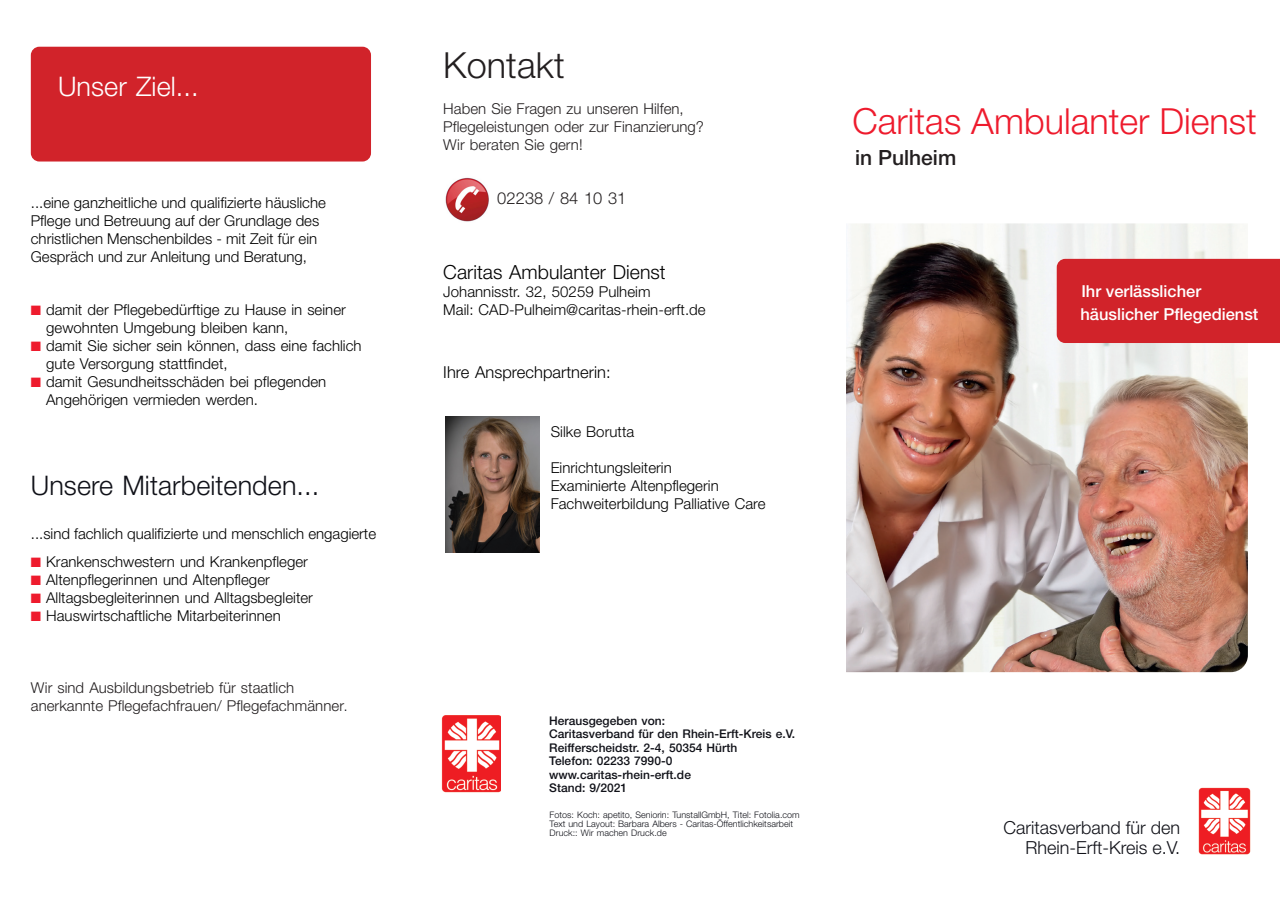
<style>
.page{position:relative;width:1280px;height:910px;background:#fff}
.page>*{position:absolute;margin:0;border:0;box-sizing:border-box;transform-origin:0 0}
.t1{font:300 36px "Helvetica Neue";color:#ee1b2d}
.t2{font:300 36px "Helvetica Neue";letter-spacing:.005em;color:#231f20}
.t3{font:300 27px "Helvetica Neue";letter-spacing:.005em;color:#101118}
.t4{font:300 27px "Helvetica Neue";letter-spacing:.005em;color:#fff}
.t5{font:500 21px "Helvetica Neue";color:#231f20}
.t6{font:300 19.5px "Helvetica Neue";letter-spacing:.005em;color:#000}
.t7{font:300 18px/19.5px "Helvetica Neue";color:#101118;text-align:right}
.t8{font:500 16.5px/22.5px "Helvetica Neue";color:#fff}
.t9{font:300 16.5px "Helvetica Neue";letter-spacing:.005em;color:#000}
.t10{font:300 16.5px "Helvetica Neue";letter-spacing:.005em;color:#231f20}
.t11{font:300 15px/18px "Helvetica Neue";letter-spacing:.005em;color:#000}
.t12{font:300 15px/18px "Helvetica Neue";letter-spacing:.005em;color:#231f20}
.t13{font:500 12px/13.5px "Helvetica Neue";letter-spacing:.005em;color:#101118}
.t14{font:300 9px/9.1px "Helvetica Neue";letter-spacing:.005em;color:#101118}
.s1{color:#ee1b2d}
.s2{font-size:13.5px;color:#101118}
</style>
<div class="page">
<img style="left:1198px;top:788px;width:52px;height:67px">
<img style="left:442px;top:715px;width:59px;height:78px">
<img style="left:846px;top:223px;width:402px;height:449px">
<div style="left:1057px;top:259px;width:223px;height:84px;background:#d1232a"></div>
<div style="left:31px;top:47px;width:340px;height:115px;background:#d1232a;border-radius:9px"></div>
<img style="left:445px;top:177px;width:44px;height:45px">
<img style="left:446px;top:416px;width:93px;height:137px">
<h2 class="t4" style="left:58px;top:70px;width:142px">Unser Ziel...</h2>
<p class="t11" style="left:31px;top:193px;width:297px">...eine ganzheitliche und qualifizierte häusliche Pflege und Betreuung auf der Grundlage des christlichen Menschenbildes - mit Zeit für ein Gespräch und zur Anleitung und Beratung,</p>
<p class="t11" style="left:46px;top:300px;width:301px;text-indent:-15px"><span class="s1">■</span> damit der Pflegebedürftige zu Hause in seiner gewohnten Umgebung bleiben kann,</p>
<p class="t11" style="left:46px;top:336px;width:317px;text-indent:-15px"><span class="s1">■</span> damit Sie sicher sein können, dass eine fachlich gute Versorgung stattfindet,</p>
<p class="t11" style="left:46px;top:372px;width:282px;text-indent:-15px"><span class="s1">■</span> damit Gesundheitsschäden bei pflegenden<br>Angehörigen vermieden werden.</p>
<h2 class="t3" style="left:31px;top:468px;width:290px">Unsere Mitarbeitenden...</h2>
<p class="t11" style="left:31px;top:524px;width:347px">...sind fachlich qualifizierte und menschlich engagierte</p>
<p class="t11" style="left:31px;top:552px;width:279px"><span class="s1">■</span> Krankenschwestern und Krankenpfleger</p>
<p class="t11" style="left:31px;top:570px;width:241px"><span class="s1">■</span> Altenpflegerinnen und Altenpfleger</p>
<p class="t11" style="left:31px;top:588px;width:284px"><span class="s1">■</span> Alltagsbegleiterinnen und Alltagsbegleiter</p>
<p class="t11" style="left:31px;top:606px;width:251px"><span class="s1">■</span> Hauswirtschaftliche Mitarbeiterinnen</p>
<p class="t12" style="left:31px;top:678px;width:318px">Wir sind Ausbildungsbetrieb für staatlich anerkannte Pflegefachfrauen/ Pflegefachmänner<span class="s2">.</span></p>
<h1 class="t2" style="left:443px;top:43px;width:123px">Kontakt</h1>
<p class="t12" style="left:443px;top:99px;width:262px">Haben Sie Fragen zu unseren Hilfen,<br>Pflegeleistungen oder zur Finanzierung?<br>Wir beraten Sie gern!</p>
<p class="t10" style="left:497px;top:188px;width:131px">02238 / 84 10 31</p>
<h3 class="t6" style="left:443px;top:260px;width:224px">Caritas Ambulanter Dienst</h3>
<p class="t11" style="left:443px;top:282px;width:264px">Johannisstr. 32, 50259 Pulheim<br>Mail: CAD-Pulheim@caritas-rhein-erft.de</p>
<p class="t9" style="left:443px;top:362px;width:169px">Ihre Ansprechpartnerin:</p>
<p class="t11" style="left:551px;top:422px;width:85px">Silke Borutta</p>
<p class="t11" style="left:551px;top:458px;width:216px">Einrichtungsleiterin<br>Examinierte Altenpflegerin<br>Fachweiterbildung Palliative Care</p>
<h1 class="t1" style="left:853px;top:99px;width:406px">Caritas Ambulanter Dienst</h1>
<h3 class="t5" style="left:855px;top:145px;width:103px">in Pulheim</h3>
<p class="t8" style="left:1080px;top:280px;width:179px">Ihr verlässlicher häuslicher Pflegedienst</p>
<p class="t13" style="left:549px;top:713px;width:247px">Herausgegeben von:<br>Caritasverband für den Rhein-Erft-Kreis e.V.<br>Reifferscheidstr. 2-4, 50354 Hürth<br>Telefon: 02233 7990-0 www.caritas-rhein-erft.de<br>Stand: 9/2021</p>
<p class="t14" style="left:550px;top:810px;width:252px">Fotos: Koch: apetito, Seniorin: TunstallGmbH, Titel: Fotolia.com<br>Text und Layout: Barbara Albers - Caritas-Öffentlichkeitsarbeit<br>Druck:: Wir machen Druck.de</p>
<p class="t7" style="left:1003px;top:818px;width:178px">Caritasverband für den<br>Rhein-Erft-Kreis e.V.</p>
</div>
